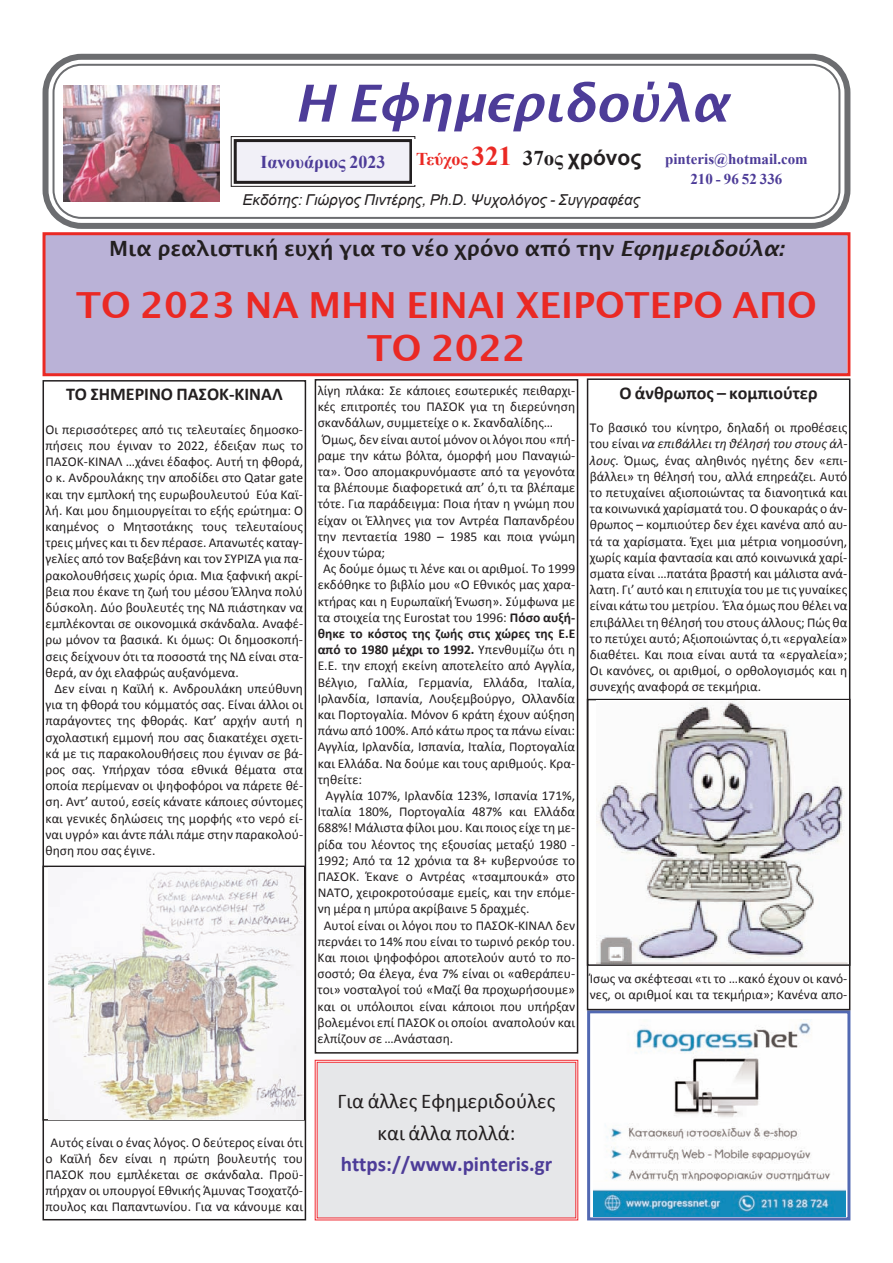
<style>
.page{position:relative;width:893px;height:1263px;background:#fff}
.page>*{position:absolute;margin:0;border:0;box-sizing:border-box;transform-origin:0 0}
.t1{font:italic 700 51px "Alexandria";color:#4d3c98}
.t2{font:700 36px/43.2px "Lucida Grande";color:#ea2924;text-align:center}
.t3{font:700 21px "Lucida Grande";color:#231f20}
.t4{font:21px/31.5px "Calibri";color:#231f20;text-align:center}
.t5{font:700 21px "Calibri";color:#4d3c98}
.t6{font:700 18px "Calibri";color:#231f20}
.t7{font:700 18px "Times New Roman";color:#ea2924}
.t8{font:700 18px "Times New Roman";color:#4d3c98}
.t9{font:italic 15px "Arial";color:#231f20}
.t10{font:700 15px/20px "Times New Roman";color:#4d3c98;text-align:center}
.t11{font:13.5px/16.2px "Calibri";color:#231f20;text-align:justify}
.t12{font:700 13.5px "Calibri";color:#231f20}
.s1{font-size:27px}
.s2{font-size:21px;color:#231f20}
.s3{font-family:"Arial";font-size:21px;color:#231f20}
.s4{font-style:italic}
.s5{font-weight:700}
.s6{font-weight:400}
</style>
<div class="page">
<svg style="left:42px;top:53px;width:809px;height:176px"></svg>
<svg style="left:52px;top:63px;width:789px;height:157px"></svg>
<div style="left:235px;top:141px;width:176px;height:41px;background:#f1f0f7"></div>
<div style="left:231px;top:136px;width:184px;height:51px;border:1px solid #231f20"></div>
<div style="left:234px;top:139px;width:178px;height:45px;border:3px solid #231f20"></div>
<div style="left:413px;top:140px;width:232px;height:45px;background:#fff"></div>
<div style="left:221px;top:190px;width:426px;height:22px;background:#fff"></div>
<div style="left:650px;top:148px;width:172px;height:42px;background:#fff"></div>
<div style="left:230px;top:70px;width:562px;height:65px;background:#fff"></div>
<div style="left:46px;top:235px;width:801px;height:138px;background:#bab2d7"></div>
<div style="left:43px;top:232px;width:807px;height:144px;border:3px solid #ea2924"></div>
<img style="left:593px;top:1019px;width:253px;height:197px">
<div style="left:587px;top:1010px;width:263px;height:210px;border:3px solid #5269b2"></div>
<div style="left:587px;top:378px;width:263px;height:632px;border:2px solid #231f20"></div>
<img style="left:64px;top:85px;width:156px;height:117px">
<div style="left:43px;top:380px;width:263px;height:840px;border:2px solid #231f20"></div>
<div style="left:43px;top:866px;width:262px;height:255px;border:2px solid #231f20"></div>
<img style="left:49px;top:867px;width:255px;height:252px">
<div style="left:315px;top:379px;width:263px;height:674px;border:2px solid #231f20"></div>
<div style="left:318px;top:1063px;width:257px;height:154px;background:#e6e7e9"></div>
<div style="left:315px;top:1060px;width:263px;height:160px;border:1px solid #ee2a31"></div>
<div style="left:317px;top:1062px;width:259px;height:156px;border:1px solid #ee2a31"></div>
<div style="left:587px;top:699px;width:263px;height:267px;border:2px solid #231f20"></div>
<img style="left:597px;top:700px;width:252px;height:263px">
<img style="left:849px;top:700px;width:1px;height:263px">
<h1 class="t1" style="left:294px;top:73px;width:446px">Η Εφημεριδούλα</h1>
<h3 class="t8" style="left:261px;top:151px;width:126px">Ιανουάριος 2023</h3>
<h3 class="t7" style="left:416px;top:149px;width:227px">Τεύχος <span class="s1">321</span> <span class="s2">37ος</span> <span class="s3">χρόνος</span></h3>
<p class="t9" style="left:243px;top:192px;width:399px">Eκδότης: Γιώργος Πιντέρης, Ph.D. Ψυχολόγος - Συγγραφέας</p>
<p class="t10" style="left:665px;top:149px;width:144px">pinteris@hotmail.com<br>210 - 96 52 336</p>
<h3 class="t3" style="left:109px;top:236px;width:680px">Μια ρεαλιστική ευχή για το νέο χρόνο από την <span class="s4">Εφημεριδούλα:</span></h3>
<h2 class="t2" style="left:76px;top:283px;width:742px">ΤΟ 2023 ΝΑ ΜΗΝ ΕΙΝΑΙ ΧΕΙΡΟΤΕΡΟ ΑΠΟ<br>ΤΟ 2022</h2>
<h3 class="t6" style="left:620px;top:381px;width:200px">Ο άνθρωπος – κομπιούτερ</h3>
<p class="t11" style="left:590px;top:419px;width:259px">Το βασικό του κίνητρο, δηλαδή οι προθέσεις του είναι <span class="s4">να επιβάλλει τη θέλησή του στους άλ&shy;λους.</span> Όμως, ένας αληθινός ηγέτης δεν «επι&shy;βάλλει» τη θέλησή του, αλλά επηρεάζει. Αυτό το πετυχαίνει αξιοποιώντας τα διανοητικά και τα κοινωνικά χαρίσματά του. Ο φουκαράς ο άν&shy;θρωπος – κομπιούτερ δεν έχει κανένα από αυ&shy;τά τα χαρίσματα. Έχει μια μέτρια νοημοσύνη, χωρίς καμία φαντασία και από κοινωνικά χαρί&shy;σματα είναι …πατάτα βραστή και μάλιστα ανά&shy;λατη. Γι’ αυτό και η επιτυχία του με τις γυναίκες είναι κάτω του μετρίου. Έλα όμως που θέλει να επιβάλλει τη θέλησή του στους άλλους; Πώς θα το πετύχει αυτό; Αξιοποιώντας ό,τι «εργαλεία» διαθέτει. Και ποια είναι αυτά τα «εργαλεία»; Οι κανόνες, οι αριθμοί, ο ορθολογισμός και η συνεχής αναφορά σε τεκμήρια.</p>
<p class="t11" style="left:318px;top:382px;width:259px">λίγη πλάκα: Σε κάποιες εσωτερικές πειθαρχι-</p>
<p class="t11" style="left:318px;top:398px;width:259px">κές επιτροπές του ΠΑΣΟΚ για τη διερεύνηση</p>
<p class="t11" style="left:318px;top:415px;width:237px">σκανδάλων, συμμετείχε ο κ. Σκανδαλίδης…</p>
<p class="t11" style="left:322px;top:431px;width:255px">Όμως, δεν είναι αυτοί μόνον οι λόγοι που «πή-</p>
<p class="t11" style="left:318px;top:447px;width:259px">ραμε την κάτω βόλτα, όμορφή μου Παναγιώ-</p>
<p class="t11" style="left:318px;top:463px;width:259px">τα». Όσο απομακρυνόμαστε από τα γεγονότα</p>
<p class="t11" style="left:318px;top:479px;width:259px">τα βλέπουμε διαφορετικά απ’ ό,τι τα βλέπαμε</p>
<p class="t11" style="left:318px;top:496px;width:259px">τότε. Για παράδειγμα: Ποια ήταν η γνώμη που</p>
<p class="t11" style="left:318px;top:512px;width:259px">είχαν οι Έλληνες για τον Αντρέα Παπανδρέου</p>
<p class="t11" style="left:318px;top:528px;width:259px">την πενταετία 1980 – 1985 και ποια γνώμη</p>
<p class="t11" style="left:318px;top:544px;width:69px">έχουν τώρα;</p>
<p class="t11" style="left:323px;top:560px;width:254px">Ας δούμε όμως τι λένε και οι αριθμοί. Το 1999</p>
<p class="t11" style="left:318px;top:577px;width:259px">εκδόθηκε το βιβλίο μου «Ο Εθνικός μας χαρα-</p>
<p class="t11" style="left:318px;top:593px;width:259px">κτήρας και η Ευρωπαϊκή Ένωση». Σύμφωνα με</p>
<p class="t11" style="left:318px;top:609px;width:259px">τα στοιχεία της Eurostat του 1996: <span class="s5">Πόσο αυξή-</span></p>
<p class="t12" style="left:318px;top:625px;width:259px">θηκε το κόστος της ζωής στις χώρες της Ε.Ε</p>
<p class="t12" style="left:318px;top:641px;width:259px">από το 1980 μέχρι το 1992. <span class="s6">Υπενθυμίζω ότι η</span></p>
<p class="t11" style="left:318px;top:658px;width:259px">Ε.Ε. την εποχή εκείνη αποτελείτο από Αγγλία,</p>
<p class="t11" style="left:318px;top:674px;width:259px">Βέλγιο, Γαλλία, Γερμανία, Ελλάδα, Ιταλία,</p>
<p class="t11" style="left:318px;top:690px;width:259px">Ιρλανδία, Ισπανία, Λουξεμβούργο, Ολλανδία</p>
<p class="t11" style="left:318px;top:706px;width:259px">και Πορτογαλία. Μόνον 6 κράτη έχουν αύξηση</p>
<p class="t11" style="left:318px;top:722px;width:259px">πάνω από 100%. Από κάτω προς τα πάνω είναι:</p>
<p class="t11" style="left:318px;top:739px;width:259px">Αγγλία, Ιρλανδία, Ισπανία, Ιταλία, Πορτογαλία</p>
<p class="t11" style="left:318px;top:755px;width:259px">και Ελλάδα. Να δούμε και τους αριθμούς. Κρα-</p>
<p class="t11" style="left:318px;top:771px;width:46px">τηθείτε:</p>
<p class="t11" style="left:326px;top:787px;width:251px">Αγγλία 107%, Ιρλανδία 123%, Ισπανία 171%,</p>
<p class="t11" style="left:318px;top:803px;width:259px">Ιταλία 180%, Πορτογαλία 487% και Ελλάδα</p>
<p class="t11" style="left:318px;top:820px;width:259px">688%! Μάλιστα φίλοι μου. Και ποιος είχε τη με-</p>
<p class="t11" style="left:318px;top:836px;width:259px">ρίδα του λέοντος της εξουσίας μεταξύ 1980 -</p>
<p class="t11" style="left:318px;top:852px;width:259px">1992; Από τα 12 χρόνια τα 8+ κυβερνούσε το</p>
<p class="t11" style="left:318px;top:868px;width:259px">ΠΑΣΟΚ. Έκανε ο Αντρέας «τσαμπουκά» στο</p>
<p class="t11" style="left:318px;top:884px;width:259px">ΝΑΤΟ, χειροκροτούσαμε εμείς, και την επόμε-</p>
<p class="t11" style="left:318px;top:901px;width:213px">νη μέρα η μπύρα ακρίβαινε 5 δραχμές.</p>
<p class="t11" style="left:324px;top:917px;width:253px">Αυτοί είναι οι λόγοι που το ΠΑΣΟΚ-ΚΙΝΑΛ δεν</p>
<p class="t11" style="left:318px;top:933px;width:259px">περνάει το 14% που είναι το τωρινό ρεκόρ του.</p>
<p class="t11" style="left:318px;top:949px;width:259px">Και ποιοι ψηφοφόροι αποτελούν αυτό το πο-</p>
<p class="t11" style="left:318px;top:965px;width:259px">σοστό; Θα έλεγα, ένα 7% είναι οι «αθεράπευ-</p>
<p class="t11" style="left:318px;top:982px;width:259px">τοι» νοσταλγοί τού «Μαζί θα προχωρήσουμε»</p>
<p class="t11" style="left:318px;top:998px;width:259px">και οι υπόλοιποι είναι κάποιοι που υπήρξαν</p>
<p class="t11" style="left:318px;top:1014px;width:259px">βολεμένοι επί ΠΑΣΟΚ οι οποίοι αναπολούν και</p>
<p class="t11" style="left:318px;top:1030px;width:137px">ελπίζουν σε …Ανάσταση.</p>
<h3 class="t6" style="left:66px;top:383px;width:218px">ΤΟ ΣΗΜΕΡΙΝΟ ΠΑΣΟΚ-ΚΙΝΑΛ</h3>
<p class="t11" style="left:46px;top:421px;width:259px">Οι περισσότερες από τις τελευταίες δημοσκο&shy;πήσεις που έγιναν το 2022, έδειξαν πως το ΠΑΣΟΚ-ΚΙΝΑΛ …χάνει έδαφος. Αυτή τη φθορά, ο κ. Ανδρουλάκης την αποδίδει στο Qatar gate και την εμπλοκή της ευρωβουλευτού Εύα Καϊ&shy;λή. Και μου δημιουργείται το εξής ερώτημα: Ο καημένος ο Μητσοτάκης τους τελευταίους τρεις μήνες και τι δεν πέρασε. Απανωτές καταγ&shy;γελίες από τον Βαξεβάνη και τον ΣΥΡΙΖΑ για πα&shy;ρακολουθήσεις χωρίς όρια. Μια ξαφνική ακρί&shy;βεια που έκανε τη ζωή του μέσου Έλληνα πολύ δύσκολη. Δύο βουλευτές της ΝΔ πιάστηκαν να εμπλέκονται σε οικονομικά σκάνδαλα. Αναφέ&shy;ρω μόνον τα βασικά. Κι όμως: Οι δημοσκοπή&shy;σεις δείχνουν ότι τα ποσοστά της ΝΔ είναι στα&shy;θερά, αν όχι ελαφρώς αυξανόμενα.</p>
<p class="t11" style="left:46px;top:680px;width:259px;text-indent:9px">Δεν είναι η Καϊλή κ. Ανδρουλάκη υπεύθυνη για τη φθορά του κόμματός σας. Είναι άλλοι οι παράγοντες της φθοράς. Κατ’ αρχήν αυτή η σχολαστική εμμονή που σας διακατέχει σχετι&shy;κά με τις παρακολουθήσεις που έγιναν σε βά&shy;ρος σας. Υπήρχαν τόσα εθνικά θέματα στα οποία περίμεναν οι ψηφοφόροι να πάρετε θέ&shy;ση. Αντ’ αυτού, εσείς κάνατε κάποιες σύντομες και γενικές δηλώσεις της μορφής «το νερό εί&shy;ναι υγρό» και άντε πάλι πάμε στην παρακολού&shy;θηση που σας έγινε.</p>
<p class="t11" style="left:590px;top:970px;width:259px">Ίσως να σκέφτεσαι «τι το …κακό έχουν οι κανό&shy;νες, οι αριθμοί και τα τεκμήρια»; Κανένα απο-</p>
<p class="t11" style="left:46px;top:1134px;width:259px;text-align:center">Αυτός είναι ο ένας λόγος. Ο δεύτερος είναι ότι ο Καϊλή δεν είναι η πρώτη βουλευτής του ΠΑΣΟΚ που εμπλέκεται σε σκάνδαλα. Προϋ&shy;πήρχαν οι υπουργοί Εθνικής Άμυνας Τσοχατζό&shy;πουλος και Παπαντωνίου. Για να κάνουμε και</p>
<h3 class="t4" style="left:338px;top:1085px;width:219px">Για άλλες Εφημεριδούλες και άλλα πολλά:</h3>
<h3 class="t5" style="left:341px;top:1151px;width:213px">https://www.pinteris.gr</h3>
</div>
